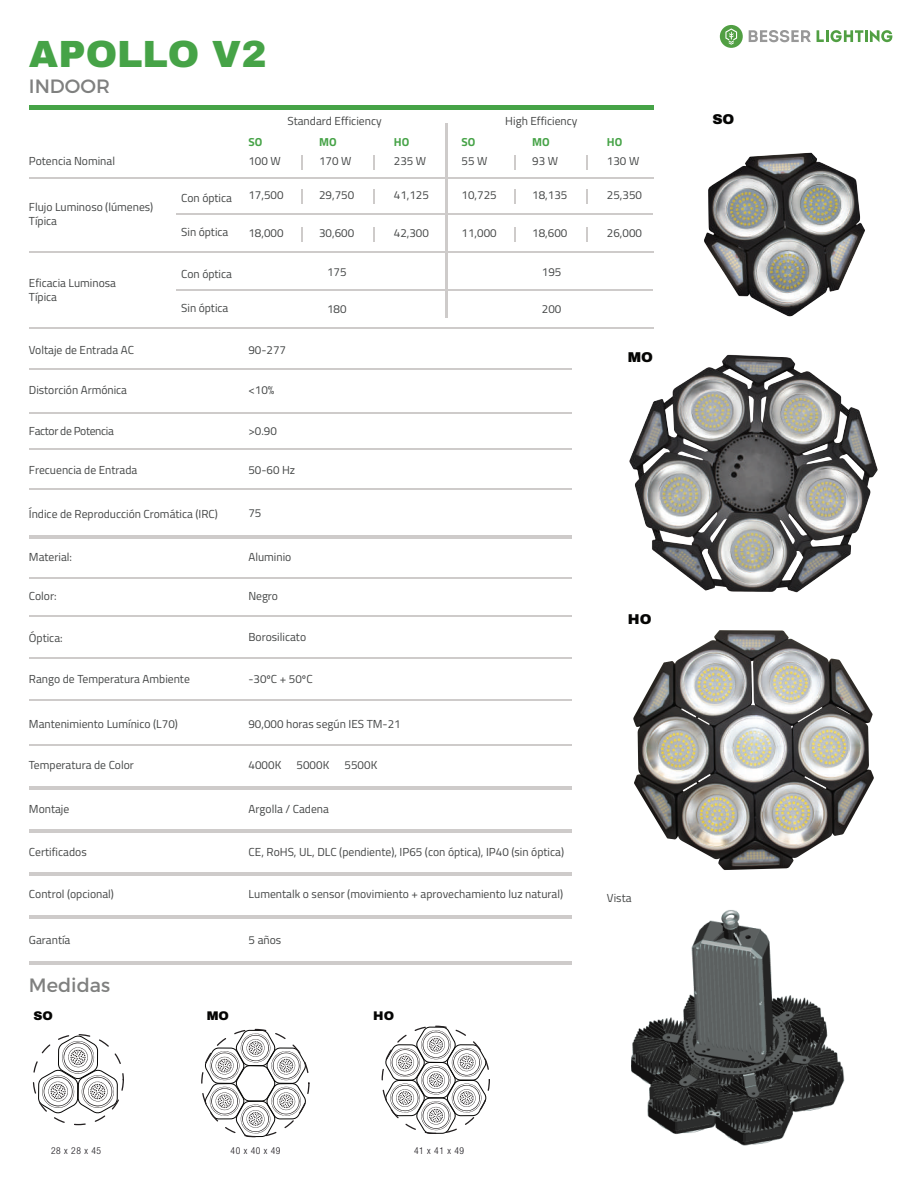
<style>
.page{position:relative;width:918px;height:1188px;background:#fff}
.page>*{position:absolute;margin:0;border:0;box-sizing:border-box;transform-origin:0 0}
.t1{font:900 37.95px "Archivo";color:#46a347}
.t2{font:19.2px "Montserrat";color:#7f807f}
.t3{font:900 14.25px "Archivo";color:#050504}
.t4{font:900 12.6px "Archivo";color:#050504}
.t5{font:11.7px/14px "Titillium";color:#434545}
.t6{font:11.7px "Titillium";letter-spacing:-.03em;color:#434545}
.t7{font:700 11.7px "Titillium";color:#46a347}
.t8{font:300 condensed 9.6px "Helvetica Neue LT Std";letter-spacing:.06em;color:#18151a}
</style>
<div class="page">
<img style="left:631px;top:910px;width:214px;height:236px">
<hr style="left:29px;top:106px;width:624px;height:4px;background:#46a347">
<hr style="left:29px;top:177px;width:624px;height:2px;background:#cecbca">
<hr style="left:177px;top:214px;width:476px;height:1px;background:#cecbca">
<hr style="left:29px;top:368px;width:542px;height:1px;background:#cecbca">
<hr style="left:29px;top:577px;width:542px;height:1px;background:#cecbca">
<hr style="left:29px;top:616px;width:542px;height:1px;background:#cecbca">
<hr style="left:29px;top:657px;width:542px;height:1px;background:#cecbca">
<hr style="left:29px;top:700px;width:542px;height:1px;background:#cecbca">
<hr style="left:29px;top:744px;width:542px;height:1px;background:#cecbca">
<hr style="left:29px;top:786px;width:542px;height:4px;background:#cecbca">
<hr style="left:29px;top:535px;width:542px;height:4px;background:#cecbca">
<svg style="left:301px;top:155px;width:1px;height:14px"></svg>
<svg style="left:301px;top:190px;width:1px;height:14px"></svg>
<svg style="left:374px;top:155px;width:1px;height:14px"></svg>
<svg style="left:374px;top:190px;width:1px;height:14px"></svg>
<svg style="left:514px;top:155px;width:1px;height:14px"></svg>
<svg style="left:514px;top:190px;width:1px;height:14px"></svg>
<svg style="left:587px;top:155px;width:1px;height:14px"></svg>
<svg style="left:587px;top:190px;width:1px;height:14px"></svg>
<hr style="left:29px;top:251px;width:624px;height:1px;background:#cecbca">
<svg style="left:301px;top:227px;width:1px;height:15px"></svg>
<svg style="left:374px;top:227px;width:1px;height:15px"></svg>
<svg style="left:514px;top:227px;width:1px;height:15px"></svg>
<svg style="left:587px;top:227px;width:1px;height:15px"></svg>
<hr style="left:445px;top:124px;width:2px;height:194px;background:#cecbca">
<hr style="left:29px;top:413px;width:542px;height:1px;background:#cecbca">
<hr style="left:29px;top:449px;width:542px;height:1px;background:#cecbca">
<hr style="left:29px;top:489px;width:542px;height:1px;background:#cecbca">
<hr style="left:29px;top:829px;width:542px;height:4px;background:#cecbca">
<hr style="left:29px;top:872px;width:542px;height:4px;background:#cecbca">
<hr style="left:29px;top:915px;width:542px;height:4px;background:#cecbca">
<hr style="left:29px;top:961px;width:542px;height:3px;background:#cecbca">
<svg style="left:749px;top:30px;width:62px;height:12px"></svg>
<svg style="left:817px;top:30px;width:75px;height:12px"></svg>
<svg style="left:720px;top:25px;width:23px;height:23px"></svg>
<img style="left:704px;top:152px;width:161px;height:165px">
<img style="left:629px;top:354px;width:249px;height:239px">
<img style="left:633px;top:630px;width:241px;height:240px">
<hr style="left:177px;top:290px;width:476px;height:1px;background:#cecbca">
<hr style="left:29px;top:327px;width:624px;height:2px;background:#cecbca">
<svg style="left:384px;top:1026px;width:103px;height:108px"></svg>
<svg style="left:204px;top:1030px;width:103px;height:107px"></svg>
<svg style="left:38px;top:745px;width:80px;height:381px"></svg>
<h1 class="t1" style="left:29px;top:31px;width:239px">APOLLO V2</h1>
<h2 class="t2" style="left:29px;top:70px;width:83px">INDOOR</h2>
<p class="t5" style="left:29px;top:153px;width:88px">Potencia Nominal</p>
<p class="t5" style="left:29px;top:199px;width:126px">Flujo Luminoso (lúmenes)<br>Típica</p>
<p class="t5" style="left:29px;top:275px;width:89px">Eficacia Luminosa<br>Típica</p>
<p class="t5" style="left:181px;top:190px;width:52px">Con óptica</p>
<p class="t5" style="left:181px;top:224px;width:49px">Sin óptica</p>
<p class="t5" style="left:181px;top:266px;width:52px">Con óptica</p>
<p class="t5" style="left:181px;top:301px;width:49px">Sin óptica</p>
<p class="t5" style="left:287px;top:114px;width:96px">Standard Efficiency</p>
<p class="t5" style="left:505px;top:114px;width:74px">High Efficiency</p>
<p class="t5" style="left:394px;top:153px;width:34px">235 W</p>
<p class="t7" style="left:248px;top:132px;width:15px">SO</p>
<p class="t7" style="left:319px;top:132px;width:19px">MO</p>
<p class="t7" style="left:394px;top:132px;width:17px">HO</p>
<p class="t7" style="left:462px;top:132px;width:15px">SO</p>
<p class="t7" style="left:532px;top:132px;width:19px">MO</p>
<p class="t5" style="left:532px;top:153px;width:27px">93 W</p>
<p class="t5" style="left:607px;top:153px;width:34px">130 W</p>
<p class="t7" style="left:607px;top:132px;width:17px">HO</p>
<p class="t5" style="left:248px;top:153px;width:34px">100 W</p>
<p class="t5" style="left:319px;top:153px;width:34px">170 W</p>
<p class="t5" style="left:462px;top:153px;width:27px">55 W</p>
<p class="t5" style="left:248px;top:188px;width:37px">17,500</p>
<p class="t5" style="left:319px;top:188px;width:37px">29,750</p>
<p class="t5" style="left:394px;top:188px;width:37px">41,125</p>
<p class="t5" style="left:462px;top:188px;width:37px">10,725</p>
<p class="t5" style="left:532px;top:188px;width:37px">18,135</p>
<p class="t5" style="left:607px;top:188px;width:37px">25,350</p>
<p class="t5" style="left:248px;top:225px;width:37px">18,000</p>
<p class="t5" style="left:319px;top:225px;width:37px">30,600</p>
<p class="t5" style="left:394px;top:225px;width:37px">42,300</p>
<p class="t5" style="left:462px;top:225px;width:37px">11,000</p>
<p class="t5" style="left:532px;top:225px;width:37px">18,600</p>
<p class="t5" style="left:607px;top:225px;width:37px">26,000</p>
<p class="t5" style="left:327px;top:264px;width:21px">175</p>
<p class="t5" style="left:542px;top:264px;width:21px">195</p>
<p class="t5" style="left:327px;top:301px;width:21px">180</p>
<p class="t5" style="left:542px;top:301px;width:21px">200</p>
<p class="t5" style="left:29px;top:342px;width:107px">Voltaje de Entrada AC</p>
<p class="t5" style="left:248px;top:342px;width:39px">90-277</p>
<p class="t5" style="left:29px;top:382px;width:100px">Distorción Armónica</p>
<p class="t6" style="left:29px;top:422px;width:86px">Factor de Potencia</p>
<p class="t5" style="left:29px;top:463px;width:110px">Frecuencia de Entrada</p>
<p class="t5" style="left:29px;top:506px;width:190px">Índice de Reproducción Cromática (IRC)</p>
<p class="t5" style="left:29px;top:549px;width:45px">Material:</p>
<p class="t5" style="left:29px;top:589px;width:29px">Color:</p>
<p class="t5" style="left:29px;top:630px;width:35px">Óptica:</p>
<p class="t5" style="left:29px;top:671px;width:163px">Rango de Temperatura Ambiente</p>
<p class="t5" style="left:29px;top:716px;width:151px">Mantenimiento Lumínico (L70)</p>
<p class="t5" style="left:29px;top:758px;width:106px">Temperatura de Color</p>
<p class="t5" style="left:248px;top:382px;width:28px">&lt;10%</p>
<p class="t5" style="left:248px;top:423px;width:30px">&gt;0.90</p>
<p class="t5" style="left:248px;top:463px;width:48px">50-60 Hz</p>
<p class="t5" style="left:248px;top:505px;width:15px">75</p>
<p class="t5" style="left:248px;top:549px;width:44px">Aluminio</p>
<p class="t5" style="left:248px;top:589px;width:31px">Negro</p>
<p class="t5" style="left:248px;top:629px;width:59px">Borosilicato</p>
<p class="t5" style="left:248px;top:671px;width:66px">-30ºC + 50ºC</p>
<p class="t5" style="left:248px;top:716px;width:154px">90,000 horas según IES TM-21</p>
<p class="t5" style="left:249px;top:758px;width:34px">4000K</p>
<p class="t5" style="left:297px;top:758px;width:34px">5000K</p>
<p class="t5" style="left:345px;top:758px;width:34px">5500K</p>
<p class="t3" style="left:628px;top:348px;width:27px">MO</p>
<p class="t3" style="left:628px;top:610px;width:25px">HO</p>
<p class="t5" style="left:29px;top:801px;width:42px">Montaje</p>
<p class="t5" style="left:249px;top:801px;width:82px">Argolla / Cadena</p>
<p class="t5" style="left:29px;top:844px;width:59px">Certificados</p>
<p class="t5" style="left:249px;top:844px;width:317px">CE, RoHS, UL, DLC (pendiente), IP65 (con óptica), IP40 (sin óptica)</p>
<p class="t5" style="left:29px;top:887px;width:87px">Control (opcional)</p>
<p class="t5" style="left:249px;top:887px;width:316px">Lumentalk o sensor (movimiento + aprovechamiento luz natural)</p>
<p class="t5" style="left:607px;top:891px;width:26px">Vista</p>
<p class="t5" style="left:29px;top:932px;width:43px">Garantía</p>
<p class="t5" style="left:249px;top:932px;width:34px">5 años</p>
<h2 class="t2" style="left:29px;top:970px;width:83px">Medidas</h2>
<p class="t4" style="left:33px;top:1008px;width:21px">SO</p>
<p class="t4" style="left:207px;top:1008px;width:24px">MO</p>
<p class="t4" style="left:373px;top:1008px;width:22px">HO</p>
<p class="t8" style="left:51px;top:1145px;width:52px">28 x 28 x 45</p>
<p class="t8" style="left:231px;top:1145px;width:52px">40 x 40 x 49</p>
<p class="t8" style="left:414px;top:1145px;width:52px">41 x 41 x 49</p>
<p class="t3" style="left:712px;top:110px;width:24px">SO</p>
</div>
